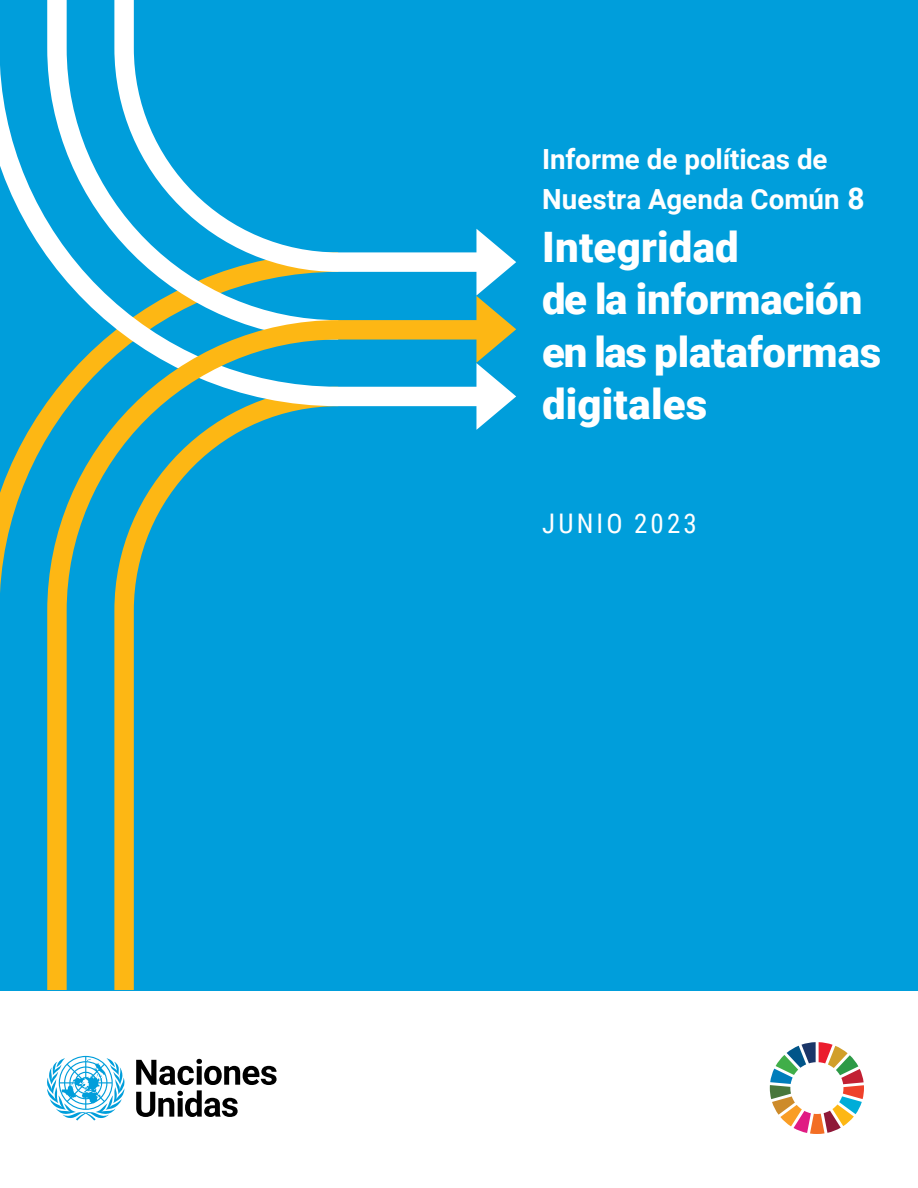
<style>
.page{position:relative;width:918px;height:1188px;background:#fff}
.page>*{position:absolute;margin:0;border:0;box-sizing:border-box;transform-origin:0 0}
.t1{font:900 42px/52.5px "Roboto";letter-spacing:-.005em;color:#fff}
.t2{font:700 27.75px/40.5px "Roboto";color:#fff}
.t3{font:27px "Roboto Condensed";letter-spacing:.12em;color:#fff}
.s1{font-size:30px}
</style>
<div class="page">
<div style="left:0;top:0;width:918px;height:990px;background:#009edb"></div>
<svg style="left:498px;top:247px;width:18px;height:165px"></svg>
<svg style="left:0;top:416px;width:88px;height:640px"></svg>
<svg style="left:0;top:0;width:498px;height:416px"></svg>
<svg style="left:38px;top:310px;width:460px;height:699px"></svg>
<svg style="left:770px;top:1042px;width:94px;height:92px"></svg>
<svg style="left:47px;top:1056px;width:78px;height:65px"></svg>
<svg style="left:136px;top:1059px;width:141px;height:58px"></svg>
<p class="t2" style="left:542px;top:141px;width:324px">Informe de políticas de<br>Nuestra Agenda Común <span class="s1">8</span></p>
<p class="t1" style="left:542px;top:224px;width:341px">Integridad<br>de la información en las plataformas digitales</p>
<p class="t3" style="left:542px;top:507px;width:156px">JUNIO 2023</p>
</div>
